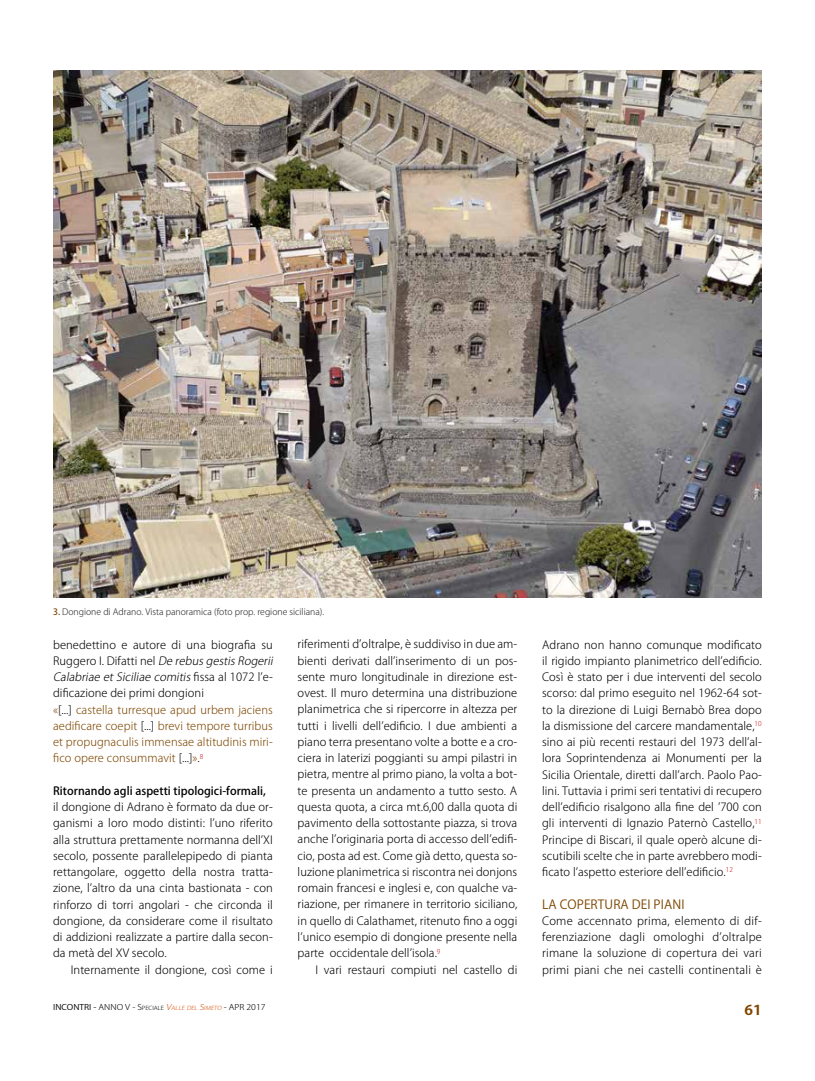
<style>
.page{position:relative;width:815px;height:1081px;background:#fff}
.page>*{position:absolute;margin:0;border:0;box-sizing:border-box;transform-origin:0 0}
.t1{font:700 13.5px "Koz Go Pro";color:#7e4700;scale:1.11 1}
.t2{font:12.5px "Koz Go Pro";letter-spacing:.005em;color:#7e4700}
.t3{font:300 11.25px/16.2px "Koz Go Pro";letter-spacing:.005em;color:#000;text-align:justify}
.t4{font:300 11.25px/16.2px "Koz Go Pro";letter-spacing:.005em;color:#7e4700}
.t5{font:500 11.25px "Koz Go Pro";letter-spacing:.005em;color:#000}
.t6{font:300 8.75px "Koz Go Pro";color:#282827}
.t7{font:300 7.88px "Koz Go Pro";color:#000;scale:1.11 1}
.s1{font-weight:500;color:#7e4700}
.s2{color:#000}
.s3{font-style:italic;color:#000}
.s4{font-weight:400}
.s5{font-style:inherit}
.s6{font-size:5.5px}
.s7{font-style:italic;color:#d1540e}
.s8{font-style:italic;font-size:5.5px;color:#d1540e}
</style>
<div class="page">
<img style="left:53px;top:71px;width:709px;height:526px">
<p class="t6" style="left:53px;top:606px;width:273px"><span class="s1">3.</span> Dongione di Adrano. Vista panoramica (foto prop. regione siciliana).</p>
<p class="t4" style="left:53px;top:636px;width:224px"><span class="s2">benedettino e autore di una biografia su R u g g e r o I . D i fa tt i n e l</span> <span class="s3">De rebusgestisRogerii Calabriae etSiciliae comitis</span><span class="s2">fi s s a a l 1 0 7 2 l ’ e - dificazione dei primi dongioni<br></span>«<span class="s2">[...]</span> castella turresque apud urbem jaciens aedificare coepit <span class="s2">[...]</span> brevi tempore turribus et propugnaculis immensae altitudinis miri&shy;fico opere consummavit <span class="s2">[...]</span>»<span class="s2">.</span><sup>8</sup></p>
<p class="t5" style="left:53px;top:783px;width:214px">Ritornando agli aspetti tipologici-formali,</p>
<p class="t3" style="left:53px;top:799px;width:221px">il dongione di Adrano è formato da due or&shy;ganismi a loro modo distinti: l’uno riferito alla struttura prettamente normanna dell’XI secolo, possente parallelepipedo di pianta rettangolare, oggetto della nostra tratta&shy;zione, l’altro da una cinta bastionata - con rinforzo di torri angolari - che circonda il dongione, da considerare come il risultato di addizioni realizzate a partire dalla secon&shy;da metà del XV secolo.</p>
<p class="t3" style="left:71px;top:961px;width:203px">Internamente il dongione, così come i</p>
<p class="t3" style="left:298px;top:636px;width:221px">riferimenti d’oltralpe, è suddiviso in due am&shy;bienti derivati dall’inserimento di un pos&shy;sente muro longitudinale in direzione est&shy;ovest. Il muro determina una distribuzione planimetrica che si ripercorre in altezza per tutti i livelli dell’edificio. I due ambienti a piano terra presentano volte a botte e a cro&shy;ciera in laterizi poggianti su ampi pilastri in pietra, mentre al primo piano, la volta a bot&shy;te presenta un andamento a tutto sesto. A questa quota, a circa mt.6,00 dalla quota di pavimento della sottostante piazza, si trova anche l’originaria porta di accesso dell’edifi&shy;cio, posta ad est. Come già detto, questa so&shy;luzione planimetrica si riscontra nei donjons romain francesi e inglesi e, con qualche va&shy;riazione, per rimanere in territorio siciliano, in quello di Calathamet, ritenuto fino a oggi l’unico esempio di dongione presente nella parte occidentale dell’isola.<sup>9</sup></p>
<p class="t3" style="left:315px;top:961px;width:203px">I vari restauri compiuti nel castello di</p>
<p class="t3" style="left:542px;top:636px;width:221px">Adrano non hanno comunque modificato il rigido impianto planimetrico dell’edificio.<br>Così è stato per i due interventi del secolo scorso: dal primo eseguito nel 1962-64 sot&shy;to la direzione di Luigi Bernabò Brea dopo la dismissione del carcere mandamentale,<sup>10 </sup>sino ai più recenti restauri del 1973 dell’al&shy;lora Soprintendenza ai Monumenti per la Sicilia Orientale, diretti dall’arch. Paolo Pao&shy;lini. Tuttavia i primi seri tentativi di recupero dell’edificio risalgono alla fine del ’700 con gli interventi di Ignazio Paternò Castello,<sup>11<br></sup>Principe di Biscari, il quale operò alcune di&shy;scutibili scelte che in parte avrebbero modi&shy;ficato l’aspetto esteriore dell’edificio.<sup>12</sup></p>
<p class="t2" style="left:542px;top:896px;width:144px">LA COPERTURA DEI PIANI</p>
<p class="t3" style="left:542px;top:912px;width:221px">Come accennato prima, elemento di dif&shy;ferenziazione dagli omologhi d’oltralpe rimane la soluzione di copertura dei vari primi piani che nei castelli continentali è</p>
<p class="t7" style="left:53px;top:1002px;width:193px"><span class="s4">INCONTRI -</span> ANNO V - <span class="s5">S</span><span class="s6">PECIALE</span> <span class="s7">V</span><span class="s8">ALLE DEL</span> <span class="s7">S</span><span class="s8">IMETO</span> - APR 2017</p>
<p class="t1" style="left:744px;top:1001px;width:17px">61</p>
</div>
